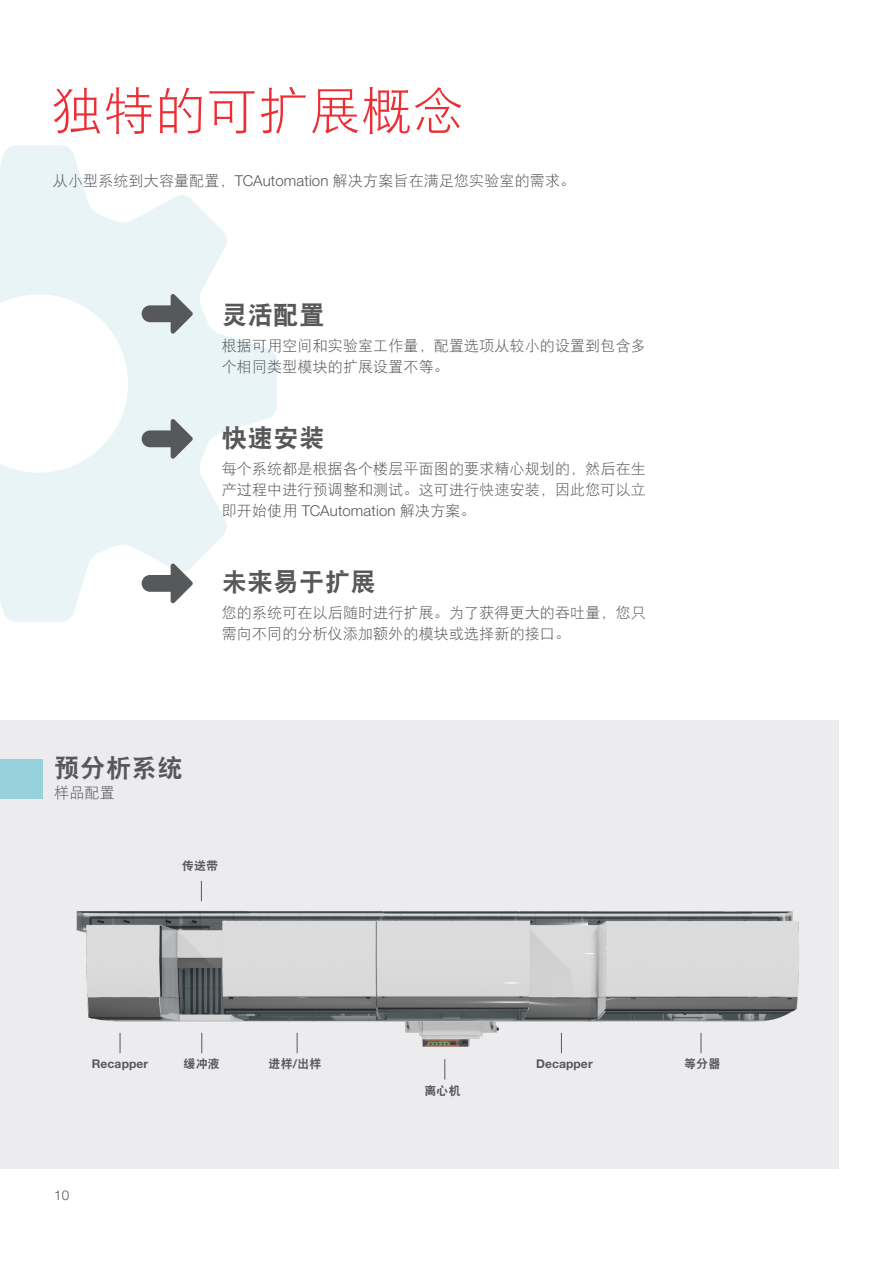
<style>
.page{position:relative;width:893px;height:1263px;background:#fff}
.page>*{position:absolute;margin:0;border:0;box-sizing:border-box;transform-origin:0 0}
.Headline{font:51px "DF Hei W3";letter-spacing:.01em;color:#ee2d33}
.Body_Copy{font:25.5px "DF Hei W9";letter-spacing:.01em;color:#57585a}
.Body_Copy-2{font:15px/21px "DF Hei W3";letter-spacing:.01em;color:#57585a}
.t1{font:300 13.5px "Helvetica Neue LTW1 G";color:#57585a}
.Body_Copy-3{font:12px "DF Hei W9";letter-spacing:.01em;color:#57585a}
.Body_Copy-4{font:700 12px "Helvetica Neue LTW1 G";letter-spacing:.01em;color:#57585a}
.s1{font-family:"Helvetica Neue LTW1 G";font-weight:300}
.s2{font-family:"Helvetica Neue LTW1 G";font-weight:700}
</style>
<div class="page">
<svg style="left:0;top:145px;width:277px;height:477px;fill:#e9f4f7"></svg>
<div style="left:0;top:720px;width:839px;height:448px;background:#ececee"></div>
<svg style="left:142px;top:294px;width:51px;height:40px;background:#a3a9ab"></svg>
<svg style="left:142px;top:419px;width:51px;height:40px;background:#a3a9ab"></svg>
<svg style="left:142px;top:563px;width:51px;height:40px"></svg>
<img style="left:76px;top:893px;width:723px;height:176px">
<svg style="left:201px;top:881px;width:1px;height:20px"></svg>
<svg style="left:120px;top:1033px;width:1px;height:20px"></svg>
<svg style="left:201px;top:1033px;width:1px;height:20px"></svg>
<svg style="left:297px;top:1033px;width:1px;height:20px"></svg>
<svg style="left:444px;top:1059px;width:1px;height:20px"></svg>
<svg style="left:561px;top:1033px;width:1px;height:20px"></svg>
<svg style="left:701px;top:1033px;width:1px;height:20px"></svg>
<div style="left:0;top:759px;width:43px;height:39px;background:#97d1dc"></div>
<p class="Headline" style="left:52px;top:85px;width:413px">独特的可扩展概念</p>
<p class="Body_Copy-2" style="left:53px;top:170px;width:524px">从小型系统到大容量配置，<span class="s1">TCAutomation</span> 解决方案旨在满足您实验室的需求。</p>
<p class="Body_Copy" style="left:222px;top:302px;width:104px">灵活配置</p>
<p class="Body_Copy-2" style="left:222px;top:335px;width:426px">根据可用空间和实验室工作量，配置选项从较小的设置到包含多个相同类型模块的扩展设置不等。</p>
<p class="Body_Copy" style="left:222px;top:425px;width:104px">快速安装</p>
<p class="Body_Copy-2" style="left:222px;top:458px;width:426px;text-align:justify">每个系统都是根据各个楼层平面图的要求精心规划的，然后在生产过程中进行预调整和测试。这可进行快速安装，因此您可以立即开始使用 <span class="s1">TCAutomation</span> 解决方案。</p>
<p class="Body_Copy" style="left:222px;top:569px;width:156px">未来易于扩展</p>
<p class="Body_Copy-2" style="left:222px;top:602px;width:426px">您的系统可在以后随时进行扩展。为了获得更大的吞吐量，您只需向不同的分析仪添加额外的模块或选择新的接口。</p>
<p class="Body_Copy" style="left:54px;top:755px;width:130px">预分析系统</p>
<p class="Body_Copy-2" style="left:54px;top:782px;width:62px">样品配置</p>
<p class="Body_Copy-3" style="left:182px;top:860px;width:38px">传送带</p>
<p class="Body_Copy-4" style="left:92px;top:1056px;width:58px">Recapper</p>
<p class="Body_Copy-3" style="left:184px;top:1058px;width:38px">缓冲液</p>
<p class="Body_Copy-3" style="left:269px;top:1058px;width:54px">进样<span class="s2">/</span>出样</p>
<p class="t1" style="left:54px;top:1186px;width:17px">10</p>
<p class="Body_Copy-3" style="left:424px;top:1085px;width:38px">离心机</p>
<p class="Body_Copy-4" style="left:536px;top:1056px;width:58px">Decapper</p>
<p class="Body_Copy-3" style="left:684px;top:1058px;width:38px">等分器</p>
</div>
